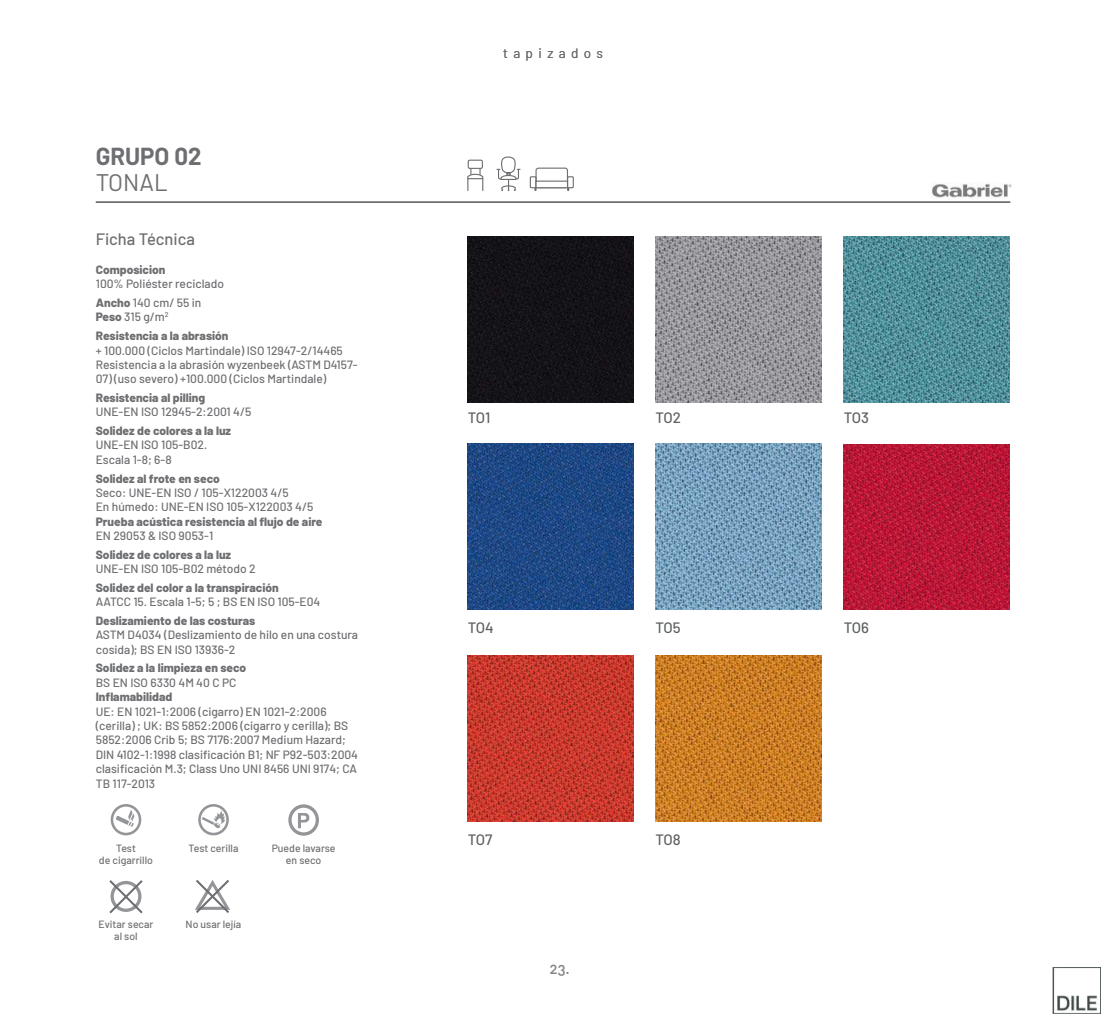
<style>
.page{position:relative;width:1106px;height:1021px;background:#fff}
.page>*{position:absolute;margin:0;border:0;box-sizing:border-box;transform-origin:0 0}
.t1{font:700 24px "Barlow";color:#6d6e71}
.t2{font:24px "Barlow";color:#6d6e71}
.t3{font:500 16.5px "Barlow";color:#6d6e71}
.t4{font:500 15px "Barlow";letter-spacing:-.02em;color:#5d6061}
.t5{font:15px "DIN Medium Alternate";color:#808285}
.t6{font:13.5px "Barlow";letter-spacing:.4em;color:#6d6e71}
.t7{font:500 12px/14.4px "Barlow";color:#6d6e71}
.t8{font:800 12px/18.6px "Barlow";color:#6d6e71}
.t9{font:500 10.5px/12px "Barlow";color:#6d6e71;text-align:center}
.s1{font-weight:800}
.s2{font-weight:500}
</style>
<div class="page">
<img style="left:468px;top:236px;width:165px;height:166px">
<img style="left:655px;top:236px;width:166px;height:166px">
<img style="left:844px;top:236px;width:165px;height:166px">
<img style="left:468px;top:444px;width:165px;height:165px">
<img style="left:655px;top:444px;width:166px;height:165px">
<img style="left:844px;top:444px;width:165px;height:166px">
<img style="left:468px;top:655px;width:165px;height:166px">
<img style="left:655px;top:655px;width:166px;height:166px">
<svg style="left:195px;top:880px;width:35px;height:33px"></svg>
<hr style="left:96px;top:202px;width:914px;height:1px;background:#000">
<svg style="left:497px;top:156px;width:23px;height:35px"></svg>
<div style="left:535px;top:167px;width:33px;height:21px;border:1px solid #6d6e71;border-radius:3px"></div>
<div style="left:567px;top:176px;width:7px;height:12px;border:1px solid #6d6e71"></div>
<div style="left:530px;top:176px;width:6px;height:12px;border:1px solid #6d6e71"></div>
<div style="left:535px;top:180px;width:33px;height:8px;background:#fff;border:1px solid #6d6e71"></div>
<svg style="left:467px;top:169px;width:17px;height:21px"></svg>
<div style="left:467px;top:160px;width:16px;height:9px;border:1px solid #6d6e71"></div>
<svg style="left:111px;top:804px;width:30px;height:31px"></svg>
<svg style="left:288px;top:804px;width:31px;height:31px"></svg>
<svg style="left:198px;top:804px;width:31px;height:31px"></svg>
<svg style="left:109px;top:880px;width:34px;height:33px"></svg>
<img style="left:932px;top:184px;width:80px;height:14px">
<img style="left:1052px;top:967px;width:48px;height:46px">
<h1 class="t1" style="left:96px;top:139px;width:107px">GRUPO 02</h1>
<h1 class="t2" style="left:96px;top:165px;width:73px">TONAL</h1>
<h2 class="t3" style="left:96px;top:227px;width:101px">Ficha Técnica</h2>
<p class="t8" style="left:96px;top:259px;width:71px">Composicion</p>
<p class="t7" style="left:96px;top:274px;width:130px;line-height:18.6px">100% Poliéster reciclado<br><span class="s1">Ancho</span> 140 cm/ 55 in</p>
<p class="t8" style="left:96px;top:307px;width:134px">Peso <span class="s2">315 g/m</span><sup>2<br></sup>Resistencia a la abrasión</p>
<p class="t7" style="left:96px;top:342px;width:263px">+ 100.000 (Ciclos Martindale) ISO 12947-2/14465<br>Resistencia a la abrasión wyzenbeek (ASTM D4157-</p>
<p class="t7" style="left:96px;top:371px;width:232px">07) (uso severo) +100.000 (Ciclos Martindale)</p>
<p class="t8" style="left:96px;top:387px;width:111px">Resistencia al pilling</p>
<p class="t7" style="left:96px;top:404px;width:157px">UNE-EN ISO 12945-2:2001 4/5</p>
<p class="t8" style="left:96px;top:420px;width:137px">Solidez de colores a la luz</p>
<p class="t7" style="left:96px;top:437px;width:113px">UNE-EN ISO 105-B02.<br>Escala 1-8; 6-8</p>
<p class="t8" style="left:96px;top:468px;width:125px">Solidez al frote en seco</p>
<p class="t7" style="left:96px;top:484px;width:219px">Seco: UNE-EN ISO / 105-X122003 4/5<br>En húmedo: UNE-EN ISO 105-X122003 4/5</p>
<p class="t8" style="left:96px;top:511px;width:228px">Prueba acústica resistencia al flujo de aire</p>
<p class="t7" style="left:96px;top:527px;width:119px">EN 29053 &amp; ISO 9053-1</p>
<p class="t8" style="left:96px;top:544px;width:137px">Solidez de colores a la luz</p>
<p class="t7" style="left:96px;top:560px;width:161px">UNE-EN ISO 105-B02 método 2</p>
<p class="t8" style="left:96px;top:577px;width:184px">Solidez del color a la transpiración</p>
<p class="t7" style="left:96px;top:594px;width:226px">AATCC 15. Escala 1-5; 5 ; BS EN ISO 105-E04</p>
<p class="t8" style="left:96px;top:610px;width:161px">Deslizamiento de las costuras</p>
<p class="t7" style="left:96px;top:627px;width:264px">ASTM D4034 (Deslizamiento de hilo en una costura cosida); BS EN ISO 13936-2</p>
<p class="t8" style="left:96px;top:658px;width:152px">Solidez a la limpieza en seco</p>
<p class="t7" style="left:96px;top:674px;width:142px">BS EN ISO 6330 4M 40 C PC</p>
<p class="t8" style="left:96px;top:686px;width:78px">Inflamabilidad</p>
<p class="t7" style="left:96px;top:703px;width:264px">UE: EN 1021-1:2006 (cigarro) EN 1021-2:2006 (cerilla) ; UK: BS 5852:2006 (cigarro y cerilla); BS 5852:2006 Crib 5; BS 7176:2007 Medium Hazard; DIN 4102-1:1998 clasificación B1; NF P92-503:2004 clasificación M.3; Class Uno UNI 8456 UNI 9174; CA TB 117-2013</p>
<p class="t9" style="left:99px;top:841px;width:56px">Test<br>de cigarrillo</p>
<p class="t9" style="left:188px;top:841px;width:51px">Test cerilla</p>
<p class="t9" style="left:98px;top:917px;width:56px">Evitar secar al sol</p>
<p class="t9" style="left:186px;top:917px;width:57px">No usar lejía</p>
<p class="t9" style="left:272px;top:841px;width:65px">Puede lavarse en seco</p>
<p class="t6" style="left:503px;top:43px;width:102px">tapizados</p>
<p class="t4" style="left:468px;top:406px;width:24px">TO1</p>
<p class="t4" style="left:655px;top:406px;width:27px">TO2</p>
<p class="t4" style="left:844px;top:406px;width:27px">TO3</p>
<p class="t4" style="left:468px;top:616px;width:27px">TO4</p>
<p class="t4" style="left:655px;top:616px;width:27px">TO5</p>
<p class="t4" style="left:844px;top:616px;width:27px">TO6</p>
<p class="t4" style="left:468px;top:828px;width:26px">TO7</p>
<p class="t4" style="left:655px;top:828px;width:27px">TO8</p>
<p class="t5" style="left:550px;top:958px;width:22px">23.</p>
</div>
